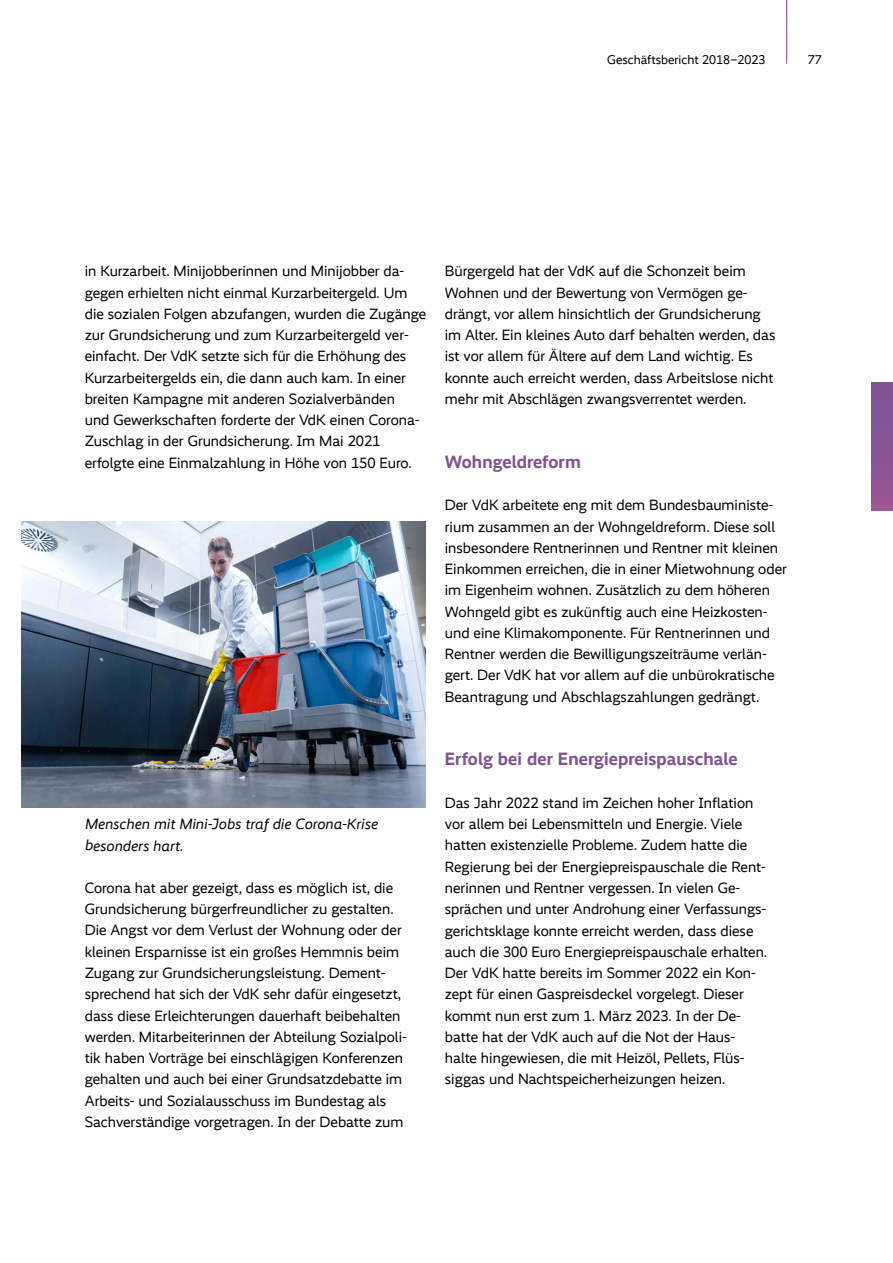
<style>
.page{position:relative;width:893px;height:1263px;background:#fff}
.page>*{position:absolute;margin:0;border:0;box-sizing:border-box;transform-origin:0 0}
.t1{font:700 18px "Vd K Realist";letter-spacing:.005em;color:#805293}
.t2{font:15px/21.3px "Vd K Realist";color:#000}
.t3{font:italic 15px/21.3px "Vd K Realist";letter-spacing:.01em;color:#000}
.t4{font:12.75px "Vd K Realist";color:#000}
</style>
<div class="page">
<div style="left:872px;top:383px;width:21px;height:127px;background:linear-gradient(to bottom,#7b5293,#975594)"></div>
<img style="left:21px;top:521px;width:404px;height:286px">
<p class="t4" style="left:607px;top:52px;width:160px">Geschäftsbericht 2018–2023</p>
<p class="t4" style="left:808px;top:52px;width:15px">77</p>
<p class="t2" style="left:85px;top:261px;width:343px">in Kurzarbeit. Minijobberinnen und Minijobber da&shy;gegen erhielten nicht einmal Kurzarbeitergeld. Um die sozialen Folgen abzufangen, wurden die Zugänge zur Grundsicherung und zum Kurzarbeitergeld ver&shy;einfacht. Der VdK setzte sich für die Erhöhung des Kurzarbeitergelds ein, die dann auch kam. In einer breiten Kampagne mit anderen Sozialverbänden<br>und Gewerkschaften forderte der VdK einen Corona-Zuschlag in der Grundsicherung. Im Mai 2021 erfolgte eine Einmalzahlung in Höhe von 150 Euro.</p>
<p class="t3" style="left:85px;top:813px;width:294px">Menschen mit Mini-Jobs traf die Corona-Krise besonders hart.</p>
<p class="t2" style="left:85px;top:877px;width:324px">Corona hat aber gezeigt, dass es möglich ist, die Grundsicherung bürgerfreundlicher zu gestalten.<br>Die Angst vor dem Verlust der Wohnung oder der kleinen Ersparnisse ist ein großes Hemmnis beim Zugang zur Grundsicherungsleistung. Dement&shy;sprechend hat sich der VdK sehr dafür eingesetzt, dass diese Erleichterungen dauerhaft beibehalten werden. Mitarbeiterinnen der Abteilung Sozialpoli&shy;tik haben Vorträge bei einschlägigen Konferenzen gehalten und auch bei einer Grundsatzdebatte im Arbeits- und Sozialausschuss im Bundestag als Sachverständige vorgetragen. In der Debatte zum</p>
<p class="t2" style="left:445px;top:261px;width:332px">Bürgergeld hat der VdK auf die Schonzeit beim Wohnen und der Bewertung von Vermögen ge&shy;drängt, vor allem hinsichtlich der Grundsicherung im Alter. Ein kleines Auto darf behalten werden, das ist vor allem für Ältere auf dem Land wichtig. Es konnte auch erreicht werden, dass Arbeitslose nicht mehr mit Abschlägen zwangsverrentet werden.</p>
<h3 class="t1" style="left:445px;top:451px;width:137px">Wohngeldreform</h3>
<p class="t2" style="left:445px;top:495px;width:344px">Der VdK arbeitete eng mit dem Bundesbauministe&shy;rium zusammen an der Wohngeldreform. Diese soll insbesondere Rentnerinnen und Rentner mit kleinen Einkommen erreichen, die in einer Mietwohnung oder im Eigenheim wohnen. Zusätzlich zu dem höheren Wohngeld gibt es zukünftig auch eine Heizkosten&shy;und eine Klimakomponente. Für Rentnerinnen und Rentner werden die Bewilligungszeiträume verlän&shy;gert. Der VdK hat vor allem auf die unbürokratische Beantragung und Abschlagszahlungen gedrängt.</p>
<h3 class="t1" style="left:445px;top:749px;width:294px">Erfolg bei der Energiepreispauschale</h3>
<p class="t2" style="left:445px;top:792px;width:324px">Das Jahr 2022 stand im Zeichen hoher Inflation vor allem bei Lebensmitteln und Energie. Viele hatten existenzielle Probleme. Zudem hatte die Regierung bei der Energiepreispauschale die Rent&shy;nerinnen und Rentner vergessen. In vielen Ge&shy;sprächen und unter Androhung einer Verfassungs&shy;gerichtsklage konnte erreicht werden, dass diese auch die 300 Euro Energiepreispauschale erhalten.</p>
<p class="t2" style="left:445px;top:962px;width:313px">Der VdK hatte bereits im Sommer 2022 ein Kon&shy;zept für einen Gaspreisdeckel vorgelegt. Dieser kommt nun erst zum 1. März 2023. In der De&shy;batte hat der VdK auch auf die Not der Haus&shy;halte hingewiesen, die mit Heizöl, Pellets, Flüs&shy;siggas und Nachtspeicherheizungen heizen.</p>
</div>
